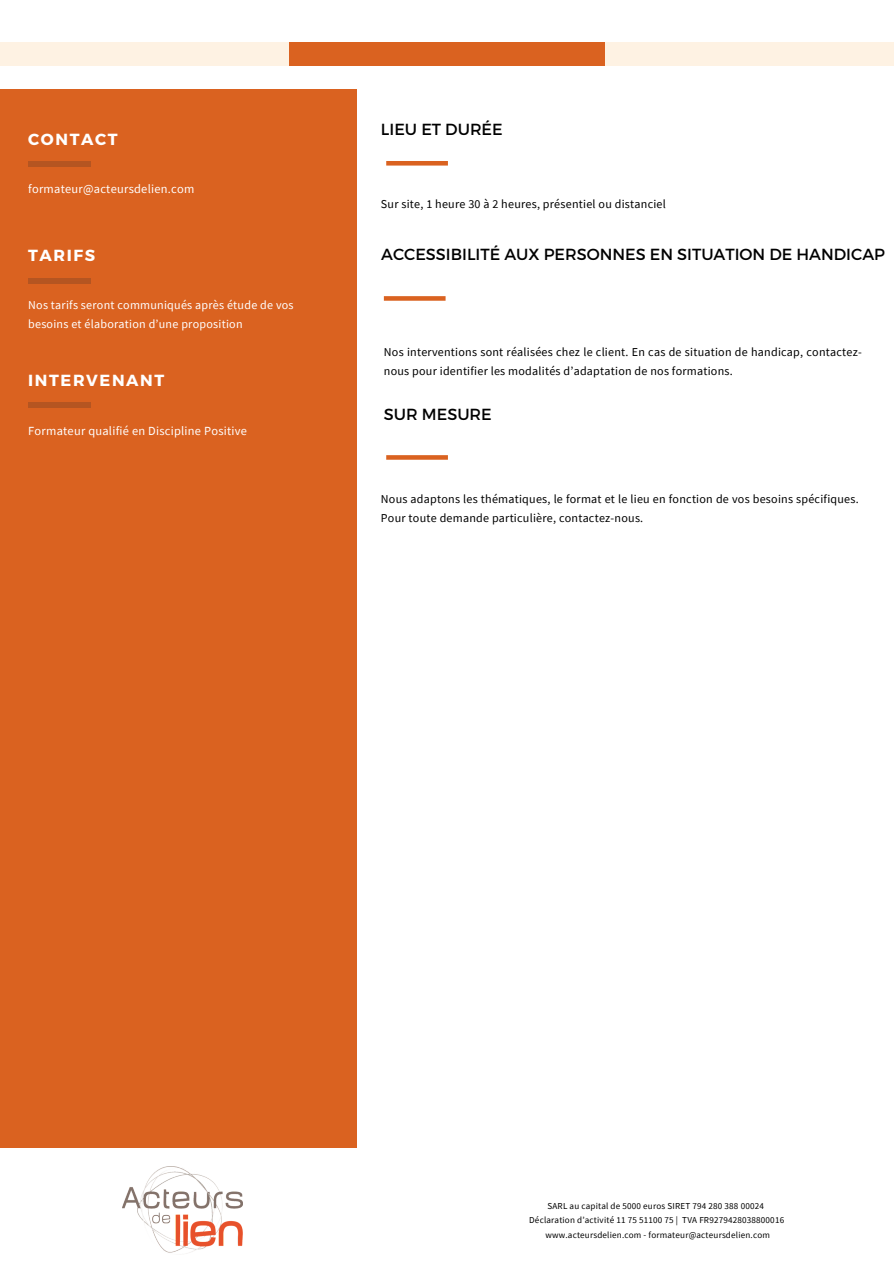
<style>
.page{position:relative;width:894px;height:1264px;background:#fff}
.page>*{position:absolute;margin:0;border:0;box-sizing:border-box;transform-origin:0 0}
.t1{font:16.05px "Montserrat";color:#000}
.t2{font:700 16.05px "Montserrat";letter-spacing:.1em;color:#fff}
.t3{font:12.45px "Source Sans Pro";letter-spacing:.02em;color:#fff}
.t4{font:12px/19px "Source Sans Pro";letter-spacing:.02em;color:#000}
.t5{font:12px/18.6px "Source Sans Pro";letter-spacing:.02em;color:#fff}
.t6{font:9px "Source Sans Pro";letter-spacing:.02em;color:#000}
</style>
<div class="page">
<div style="left:0;top:89px;width:357px;height:1165px;background:#da6220"></div>
<div style="left:28px;top:161px;width:63px;height:6px;background:#b55521"></div>
<div style="left:28px;top:278px;width:63px;height:5px;background:#b55521"></div>
<div style="left:28px;top:402px;width:63px;height:5px;background:#b55521"></div>
<div style="left:0;top:42px;width:289px;height:24px;background:#fef2e3"></div>
<div style="left:289px;top:42px;width:316px;height:24px;background:#da6220"></div>
<div style="left:605px;top:42px;width:288px;height:24px;background:#fef2e3"></div>
<div style="left:0;top:1148px;width:446px;height:115px;background:#fff"></div>
<img style="left:123px;top:1166px;width:119px;height:88px">
<svg style="left:386px;top:161px;width:62px;height:4px"></svg>
<svg style="left:384px;top:296px;width:61px;height:5px"></svg>
<svg style="left:386px;top:455px;width:62px;height:5px"></svg>
<p class="t2" style="left:28px;top:129px;width:91px">CONTACT</p>
<p class="t3" style="left:28px;top:181px;width:168px">formateur@acteursdelien.com</p>
<p class="t2" style="left:28px;top:244px;width:68px">TARIFS</p>
<p class="t5" style="left:28px;top:295px;width:267px">Nos tarifs seront communiqués après étude de vos besoins et élaboration d’une proposition</p>
<p class="t2" style="left:28px;top:370px;width:137px">INTERVENANT</p>
<p class="t3" style="left:28px;top:423px;width:220px">Formateur qualifié en Discipline Positive</p>
<p class="t1" style="left:381px;top:119px;width:123px">LIEU ET DURÉE</p>
<p class="t4" style="left:381px;top:194px;width:286px">Sur site, 1 heure 30 à 2 heures, présentiel ou distanciel</p>
<p class="t1" style="left:381px;top:244px;width:505px">ACCESSIBILITÉ AUX PERSONNES EN SITUATION DE HANDICAP</p>
<p class="t4" style="left:384px;top:342px;width:479px">Nos interventions sont réalisées chez le client. En cas de situation de handicap, contactez&shy;nous pour identifier les modalités d’adaptation de nos formations.</p>
<p class="t1" style="left:384px;top:403px;width:109px">SUR MESURE</p>
<p class="t4" style="left:381px;top:489px;width:479px">Nous adaptons les thématiques, le format et le lieu en fonction de vos besoins spécifiques.<br>Pour toute demande particulière, contactez-nous.</p>
<p class="t6" style="left:547px;top:1199px;width:218px">SARL au capital de 5000 euros SIRET 794 280 388 00024</p>
<p class="t6" style="left:529px;top:1214px;width:256px">Déclaration d’activité 11 75 51100 75 | TVA FR9279428038800016</p>
<p class="t6" style="left:545px;top:1228px;width:226px">www.acteursdelien.com - formateur@acteursdelien.com</p>
</div>
